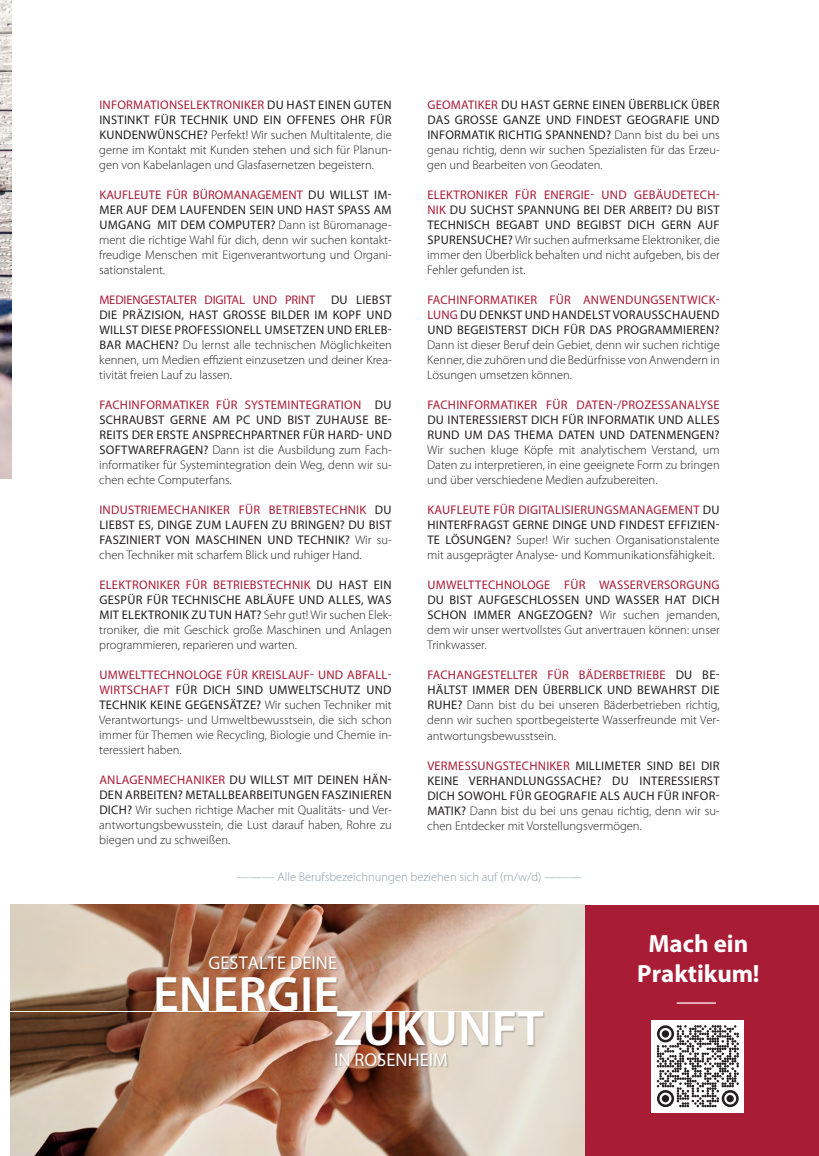
<style>
.page{position:relative;width:819px;height:1156px;background:#fff}
.page>*{position:absolute;margin:0;border:0;box-sizing:border-box;transform-origin:0 0}
.t1{font:600 49.88px "Myriad Pro";color:#fff}
.t2{font:700 24.88px/29.9px "Myriad Pro";color:#fff;text-align:center}
.t3{font:18.62px "Myriad Pro";color:#fff}
.t4{font:300 12.5px/15px "Myriad Pro";color:#231f20;text-align:justify}
.t5{font:12.5px/15px "Myriad Pro";letter-spacing:.02em;color:#231f20;text-align:justify}
.t6{font:12.5px "Myriad Pro";letter-spacing:.02em;color:#a91c36}
.t7{font:300 12.5px "Myriad Pro";color:#8e9da7}
.t8{font:12.5px "Myriad Pro";letter-spacing:-.01em;color:#a91c36}
.s1{font-weight:400;color:#a91c36}
.s2{font-weight:400}
.s3{color:#a91c36}
.s4{font-weight:300}
</style>
<div class="page">
<img style="left:11px;top:904px;width:574px;height:251px">
<img style="left:0;top:0;width:11px;height:478px">
<div style="left:585px;top:905px;width:234px;height:250px;background:#a91c36"></div>
<div style="left:651px;top:1019px;width:92px;height:92px;background:#fff"></div>
<svg style="left:656px;top:1025px;width:82px;height:81px"></svg>
<svg style="left:661px;top:1094px;width:8px;height:7px"></svg>
<svg style="left:726px;top:1094px;width:7px;height:7px"></svg>
<div style="left:661px;top:1030px;width:8px;height:7px;background:#231f20;border-radius:50%"></div>
<img style="left:207px;top:951px;width:133px;height:16px">
<img style="left:152px;top:967px;width:190px;height:59px">
<img style="left:333px;top:1060px;width:118px;height:12px">
<img style="left:333px;top:1001px;width:223px;height:59px">
<hr style="left:11px;top:1010px;width:532px;height:1px;background:#fff">
<hr style="left:676px;top:1002px;width:40px;height:1px;background:#fff">
<p class="t4" style="left:99px;top:97px;width:294px"><span class="s1">INFORMATIONSELEKTRONIKER</span> <span class="s2">DU HAST EINEN GUTEN INSTINKT FÜR TECHNIK UND EIN OFFENES OHR FÜR KUNDENWÜNSCHE?</span> Perfekt! Wir suchen Multitalente, die gerne im Kontakt mit Kunden stehen und sich für Planun&shy;gen von Kabelanlagen und Glasfasernetzen begeistern.</p>
<p class="t4" style="left:99px;top:187px;width:294px"><span class="s1">KAUFLEUTE FÜR BÜROMANAGEMENT</span> <span class="s2">DU WILLST IM-MER AUF DEM LAUFENDEN SEIN UND HAST SPASS AM UMGANG MIT DEM COMPUTER?</span> Dann ist Büromanage&shy;ment die richtige Wahl für dich, denn wir suchen kontakt&shy;freudige Menschen mit Eigenverantwortung und Organi&shy;sationstalent.</p>
<p class="t8" style="left:99px;top:292px;width:217px">MEDIENGESTALTER DIGITAL UND PRINT</p>
<p class="t4" style="left:99px;top:292px;width:294px;text-indent:232px"><span class="s2">DU LIEBST DIE PRÄZISION, HAST GROSSE BILDER IM KOPF UND WILLST DIESE PROFESSIONELL UMSETZEN UND ERLEB-BAR MACHEN?</span> Du lernst alle technischen Möglichkeiten kennen, um Medien effizient einzusetzen und deiner Krea&shy;tivität freien Lauf zu lassen.</p>
<p class="t4" style="left:99px;top:397px;width:294px"><span class="s1">FACHINFORMATIKER FÜR SYSTEMINTEGRATION</span> <span class="s2">DU SCHRAUBST GERNE AM PC UND BIST ZUHAUSE BE-REITS DER ERSTE ANSPRECHPARTNER FÜR HARD- UND SOFTWAREFRAGEN?</span> Dann ist die Ausbildung zum Fach&shy;informatiker für Systemintegration dein Weg, denn wir su&shy;chen echte Computerfans.</p>
<p class="t5" style="left:99px;top:502px;width:294px"><span class="s3">INDUSTRIEMECHANIKER FÜR BETRIEBSTECHNIK</span> DU LIEBST ES, DINGE ZUM LAUFEN ZU BRINGEN? DU BIST FASZINIERT VON MASCHINEN UND TECHNIK? <span class="s4">Wir su&shy;chen Techniker mit scharfem Blick und ruhiger Hand.</span></p>
<p class="t4" style="left:99px;top:577px;width:294px"><span class="s1">ELEKTRONIKER FÜR BETRIEBSTECHNIK</span> <span class="s2">DU HAST EIN GESPÜR FÜR TECHNISCHE ABLÄUFE UND ALLES, WAS MIT ELEKTRONIK ZU TUN HAT?</span> Sehr gut! Wir suchen Elek&shy;troniker, die mit Geschick große Maschinen und Anlagen programmieren, reparieren und warten.</p>
<p class="t4" style="left:99px;top:667px;width:294px"><span class="s1">UMWELTTECHNOLOGE FÜR KREISLAUF- UND ABFALL-WIRTSCHAFT</span> <span class="s2">FÜR DICH SIND UMWELTSCHUTZ UND TECHNIK KEINE GEGENSÄTZE?</span> Wir suchen Techniker mit Verantwortungs- und Umweltbewusstsein, die sich schon immer für Themen wie Recycling, Biologie und Chemie in&shy;teressiert haben.</p>
<p class="t4" style="left:99px;top:772px;width:294px"><span class="s1">ANLAGENMECHANIKER</span> <span class="s2">DU WILLST MIT DEINEN HÄN-DEN ARBEITEN? METALLBEARBEITUNGEN FASZINIEREN DICH?</span> Wir suchen richtige Macher mit Qualitäts- und Ver&shy;antwortungsbewusstein, die Lust darauf haben, Rohre zu biegen und zu schweißen.</p>
<p class="t4" style="left:427px;top:97px;width:294px"><span class="s1">GEOMATIKER</span> <span class="s2">DU HAST GERNE EINEN ÜBERBLICK ÜBER DAS GROSSE GANZE UND FINDEST GEOGRAFIE UND INFORMATIK RICHTIG SPANNEND?</span> Dann bist du bei uns genau richtig, denn wir suchen Spezialisten für das Erzeu&shy;gen und Bearbeiten von Geodaten.</p>
<p class="t4" style="left:427px;top:187px;width:294px"><span class="s1">ELEKTRONIKER FÜR ENERGIE- UND GEBÄUDETECH-NIK</span> <span class="s2">DU SUCHST SPANNUNG BEI DER ARBEIT? DU BIST TECHNISCH BEGABT UND BEGIBST DICH GERN AUF SPURENSUCHE?</span> Wir suchen aufmerksame Elektroniker, die immer den Überblick behalten und nicht aufgeben, bis der Fehler gefunden ist.</p>
<p class="t5" style="left:427px;top:292px;width:294px"><span class="s3">FACHINFORMATIKER FÜR ANWENDUNGSENTWICK-LUNG</span> DU DENKST UND HANDELST VORAUSSCHAUEND UND BEGEISTERST DICH FÜR DAS PROGRAMMIEREN?</p>
<p class="t4" style="left:427px;top:337px;width:294px">Dann ist dieser Beruf dein Gebiet, denn wir suchen richtige Kenner, die zuhören und die Bedürfnisse von Anwendern in Lösungen umsetzen können.</p>
<p class="t6" style="left:427px;top:397px;width:294px">FACHINFORMATIKER FÜR DATEN-/PROZESSANALYSE</p>
<p class="t5" style="left:427px;top:412px;width:294px">DU INTERESSIERST DICH FÜR INFORMATIK UND ALLES<br>RUND UM DAS THEMA DATEN UND DATENMENGEN?</p>
<p class="t4" style="left:427px;top:442px;width:294px">Wir suchen kluge Köpfe mit analytischem Verstand, um Daten zu interpretieren, in eine geeignete Form zu bringen und über verschiedene Medien aufzubereiten.</p>
<p class="t4" style="left:427px;top:502px;width:294px"><span class="s1">KAUFLEUTE FÜR DIGITALISIERUNGSMANAGEMENT</span> <span class="s2">DU HINTERFRAGST GERNE DINGE UND FINDEST EFFIZIEN-TE LÖSUNGEN?</span> Super! Wir suchen Organisationstalente mit ausgeprägter Analyse- und Kommunikationsfähigkeit.</p>
<p class="t6" style="left:427px;top:577px;width:294px">UMWELTTECHNOLOGE FÜR WASSERVERSORGUNG</p>
<p class="t4" style="left:427px;top:592px;width:294px"><span class="s2">DU BIST AUFGESCHLOSSEN UND WASSER HAT DICH SCHON IMMER ANGEZOGEN?</span> Wir suchen jemanden, dem wir unser wertvollstes Gut anvertrauen können: unser Trinkwasser.</p>
<p class="t4" style="left:427px;top:667px;width:294px"><span class="s1">FACHANGESTELLTER FÜR BÄDERBETRIEBE</span> <span class="s2">DU BE-HÄLTST IMMER DEN ÜBERBLICK UND BEWAHRST DIE RUHE?</span> Dann bist du bei unseren Bäderbetrieben richtig, denn wir suchen sportbegeisterte Wasserfreunde mit Ver&shy;antwortungsbewusstsein.</p>
<p class="t5" style="left:427px;top:757px;width:294px"><span class="s3">VERMESSUNGSTECHNIKER</span> MILLIMETER SIND BEI DIR KEINE VERHANDLUNGSSACHE? DU INTERESSIERST DICH SOWOHL FÜR GEOGRAFIE ALS AUCH FÜR INFOR-MATIK? <span class="s4">Dann bist du bei uns genau richtig, denn wir su&shy;chen Entdecker mit Vorstellungsvermögen.</span></p>
<p class="t7" style="left:237px;top:869px;width:346px">——— Alle Berufsbezeichnungen beziehen sich auf (m/w/d) ———</p>
<h3 class="t3" style="left:208px;top:952px;width:130px">GESTALTE DEINE</h3>
<h1 class="t1" style="left:153px;top:962px;width:187px">ENERGIE</h1>
<h1 class="t1" style="left:334px;top:996px;width:211px">ZUKUNFT</h1>
<h3 class="t3" style="left:334px;top:1049px;width:115px">IN ROSENHEIM</h3>
<h2 class="t2" style="left:637px;top:928px;width:124px">Mach ein<br>Praktikum!</h2>
</div>
